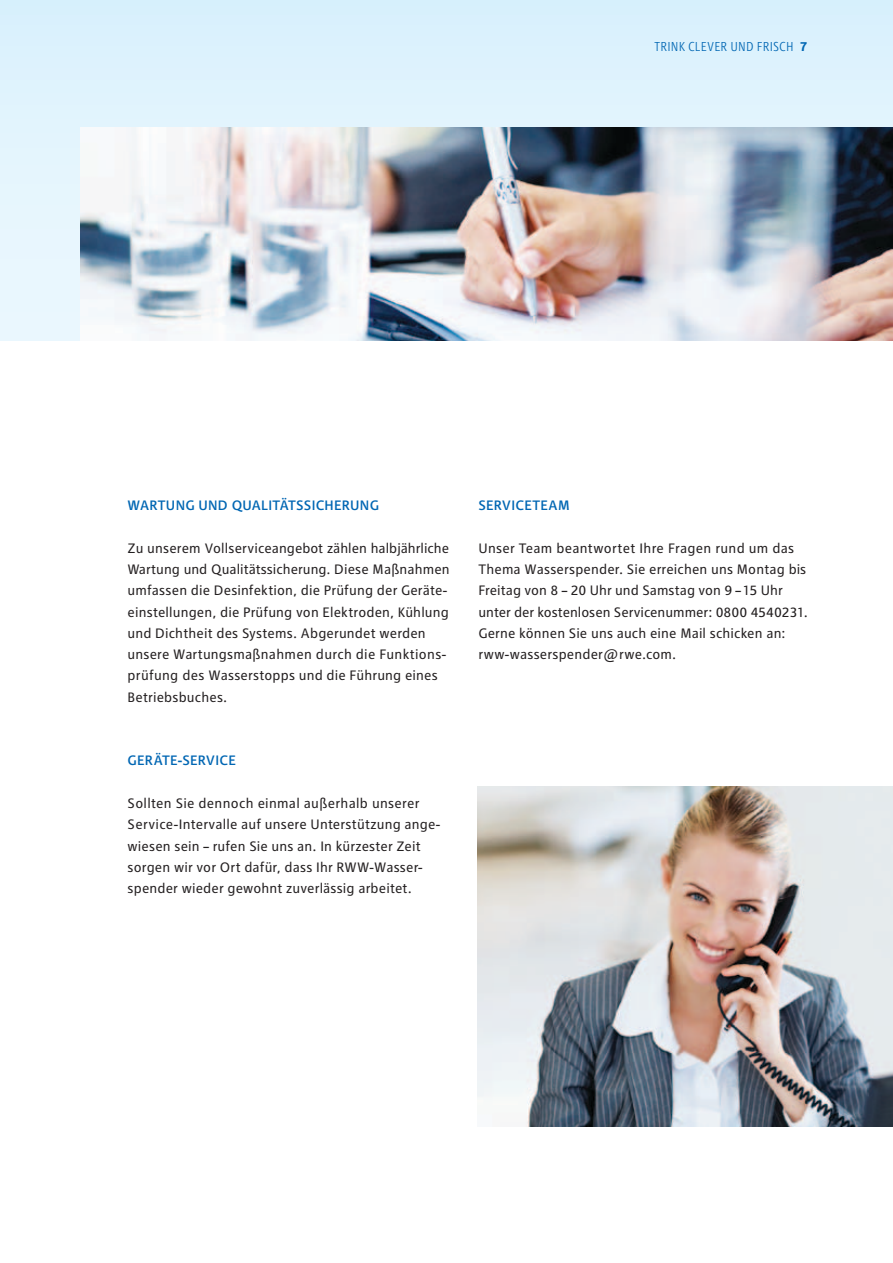
<style>
.page{position:relative;width:893px;height:1263px;background:#fff}
.page>*{position:absolute;margin:0;border:0;box-sizing:border-box;transform-origin:0 0}
.t1{font:14.25px/21.3px "RWE Text";letter-spacing:.01em;color:#231f20}
.t2{font:500 14.25px "RWE Text";letter-spacing:.015em;color:#0066b3}
.t3{font:300 condensed 13.5px "RWE Text";letter-spacing:.015em;color:#0066b3}
.s1{font-weight:700;font-stretch:normal}
</style>
<div class="page">
<div style="left:0;top:0;width:893px;height:340px;background:#def2fd"></div>
<img style="left:81px;top:128px;width:812px;height:212px">
<img style="left:477px;top:787px;width:416px;height:340px">
<p class="t3" style="left:654px;top:39px;width:155px">TRINK CLEVER UND FRISCH <span class="s1">7</span></p>
<p class="t2" style="left:128px;top:497px;width:251px">WARTUNG UND QUALITÄTSSICHERUNG</p>
<p class="t1" style="left:128px;top:537px;width:324px">Zu unserem Vollserviceangebot zählen halbjährliche Wartung und Qualitätssicherung. Diese Maßnahmen umfassen die Desinfektion, die Prüfung der Geräte&shy;einstellungen, die Prüfung von Elektroden, Kühlung und Dichtheit des Systems. Abgerundet werden unsere Wartungsmaßnahmen durch die Funktions&shy;prüfung des Wasserstopps und die Führung eines Betriebsbuches.</p>
<p class="t2" style="left:128px;top:752px;width:110px">GERÄTE-SERVICE</p>
<p class="t1" style="left:128px;top:792px;width:314px">Sollten Sie dennoch einmal außerhalb unserer Service-Intervalle auf unsere Unterstützung ange&shy;wiesen sein – rufen Sie uns an. In kürzester Zeit sorgen wir vor Ort dafür, dass Ihr RWW-Wasser&shy;spender wieder gewohnt zuverlässig arbeitet.</p>
<p class="t2" style="left:478px;top:497px;width:91px">SERVICETEAM</p>
<p class="t1" style="left:478px;top:537px;width:331px">Unser Team beantwortet Ihre Fragen rund um das Thema Wasserspender. Sie erreichen uns Montag bis Freitag von 8 – 20 Uhr und Samstag von 9 –15 Uhr unter der kostenlosen Servicenummer: 0800 4540231.<br>Gerne können Sie uns auch eine Mail schicken an: rww-wasserspender@rwe.com.</p>
</div>
